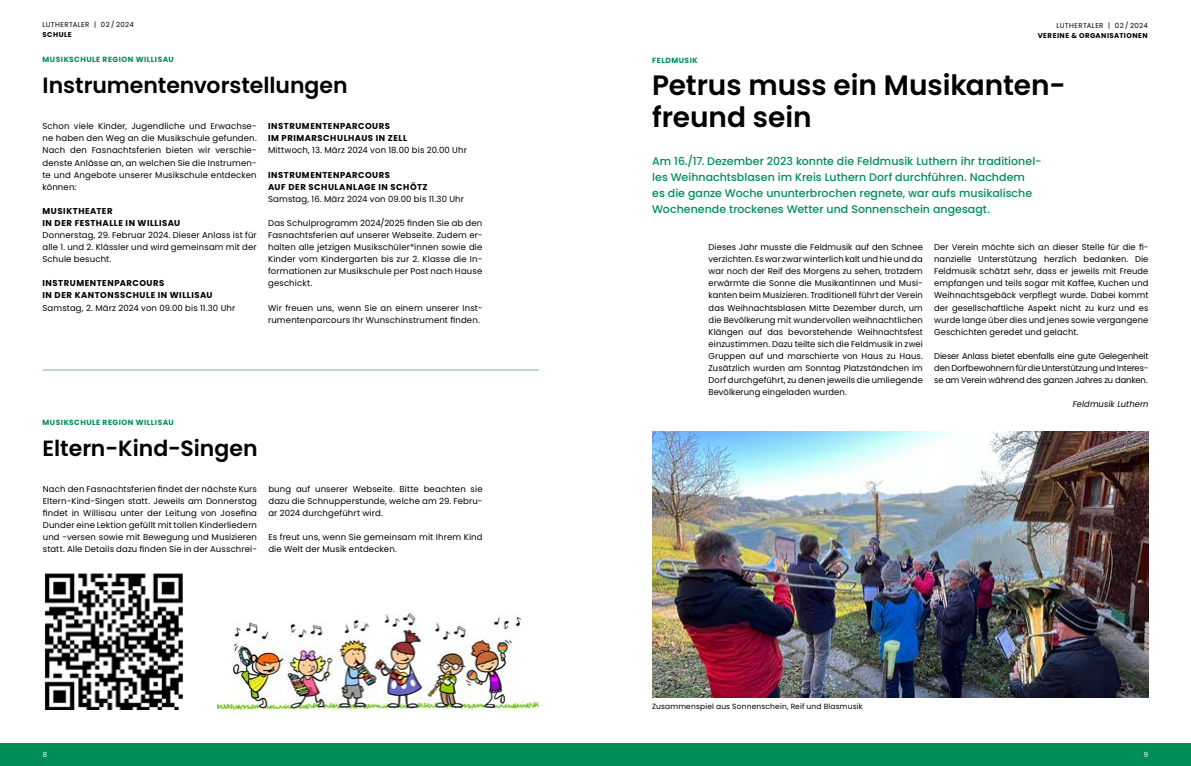
<style>
.page{position:relative;width:1191px;height:766px;background:#fff}
.page>*{position:absolute;margin:0;border:0;box-sizing:border-box;transform-origin:0 0}
.t1{font:600 28px/32px "Poppins";letter-spacing:-.005em;color:#000}
.t2{font:600 22px "Poppins";color:#000}
.t3{font:500 11px/16px "Poppins";color:#008d57}
.t4{font:8.5px/12.1px "Poppins";letter-spacing:.015em;color:#000;text-align:justify}
.t5{font:700 8.5px/12.1px "Poppins";letter-spacing:.06em;color:#000}
.t6{font:italic 8.5px "Poppins";letter-spacing:.01em;color:#000}
.t7{font:700 7.5px "Poppins";letter-spacing:.07em;color:#008d57}
.t8{font:7.5px "Poppins";letter-spacing:.02em;color:#000}
.t9{font:7px "Poppins";letter-spacing:.055em;color:#000}
.t10{font:700 7px "Poppins";letter-spacing:.07em;color:#000}
.t11{font:7px "Poppins";color:#fff}
</style>
<div class="page">
<div style="left:0;top:743px;width:1191px;height:22px;background:#008d57"></div>
<img style="left:217px;top:613px;width:322px;height:98px">
<img style="left:44px;top:573px;width:139px;height:136px">
<hr style="left:43px;top:369px;width:496px;height:2px;background:#b5dac6">
<img style="left:652px;top:431px;width:496px;height:266px">
<p class="t9" style="left:43px;top:21px;width:93px">LUTHERTALER | 02 / 2024</p>
<p class="t10" style="left:43px;top:30px;width:31px">SCHULE</p>
<p class="t7" style="left:43px;top:55px;width:133px">MUSIKSCHULE REGION WILLISAU</p>
<h2 class="t2" style="left:43px;top:72px;width:307px">Instrumentenvorstellungen</h2>
<p class="t4" style="left:43px;top:120px;width:216px">Schon viele Kinder, Jugendliche und Erwachse&shy;ne haben den Weg an die Musikschule gefunden.<br>Nach den Fasnachtsferien bieten wir verschie&shy;denste Anlässe an, an welchen Sie die Instrumen&shy;te und Angebote unserer Musikschule entdecken können:</p>
<p class="t5" style="left:43px;top:205px;width:139px">MUSIKTHEATER<br>IN DER FESTHALLE IN WILLISAU</p>
<p class="t4" style="left:43px;top:229px;width:216px">Donnerstag, 29. Februar 2024. Dieser Anlass ist für alle 1. und 2. Klässler und wird gemeinsam mit der Schule besucht.</p>
<p class="t5" style="left:43px;top:277px;width:171px">INSTRUMENTENPARCOURS<br>IN DER KANTONSSCHULE IN WILLISAU</p>
<p class="t4" style="left:43px;top:301px;width:194px">Samstag, 2. März 2024 von 09.00 bis 11.30 Uhr</p>
<p class="t5" style="left:268px;top:120px;width:140px">INSTRUMENTENPARCOURS<br>IM PRIMARSCHULHAUS IN ZELL</p>
<p class="t4" style="left:268px;top:144px;width:200px">Mittwoch, 13. März 2024 von 18.00 bis 20.00 Uhr</p>
<p class="t5" style="left:268px;top:168px;width:161px">INSTRUMENTENPARCOURS<br>AUF DER SCHULANLAGE IN SCHÖTZ</p>
<p class="t4" style="left:268px;top:193px;width:197px">Samstag, 16. März 2024 von 09.00 bis 11.30 Uhr</p>
<p class="t4" style="left:268px;top:217px;width:216px">Das Schulprogramm 2024/2025 finden Sie ab den Fasnachtsferien auf unserer Webseite. Zudem er&shy;halten alle jetzigen Musikschüler*innen sowie die Kinder vom Kindergarten bis zur 2. Klasse die In&shy;formationen zur Musikschule per Post nach Hause geschickt.</p>
<p class="t4" style="left:268px;top:301px;width:216px">Wir freuen uns, wenn Sie an einem unserer Inst&shy;rumentenparcours Ihr Wunschinstrument finden.</p>
<p class="t7" style="left:43px;top:417px;width:133px">MUSIKSCHULE REGION WILLISAU</p>
<h2 class="t2" style="left:43px;top:435px;width:217px">Eltern-Kind-Singen</h2>
<p class="t4" style="left:43px;top:482px;width:216px">Nach den Fasnachtsferien findet der nächste Kurs Eltern-Kind-Singen statt. Jeweils am Donnerstag findet in Willisau unter der Leitung von Josefina Dunder eine Lektion gefüllt mit tollen Kinderliedern und -versen sowie mit Bewegung und Musizieren statt. Alle Details dazu finden Sie in der Ausschrei-</p>
<p class="t4" style="left:268px;top:482px;width:216px">bung auf unserer Webseite. Bitte beachten sie dazu die Schnupperstunde, welche am 29. Febru&shy;ar 2024 durchgeführt wird.</p>
<p class="t4" style="left:268px;top:531px;width:216px">Es freut uns, wenn Sie gemeinsam mit Ihrem Kind die Welt der Musik entdecken.</p>
<p class="t9" style="left:1056px;top:22px;width:93px">LUTHERTALER | 02 / 2024</p>
<p class="t10" style="left:1037px;top:31px;width:112px">VEREINE &amp; ORGANISATIONEN</p>
<p class="t7" style="left:652px;top:56px;width:47px">FELDMUSIK</p>
<h1 class="t1" style="left:652px;top:69px;width:415px">Petrus muss ein Musikanten&shy;freund sein</h1>
<p class="t3" style="left:652px;top:153px;width:391px">Am 16./17. Dezember 2023 konnte die Feldmusik Luthern ihr traditionel&shy;les Weihnachtsblasen im Kreis Luthern Dorf durchführen. Nachdem<br>es die ganze Woche ununterbrochen regnete, war aufs musikalische Wochenende trockenes Wetter und Sonnenschein angesagt.</p>
<p class="t4" style="left:708px;top:241px;width:216px">Dieses Jahr musste die Feldmusik auf den Schnee verzichten. Es war zwar winterlich kalt und hie und da war noch der Reif des Morgens zu sehen, trotzdem erwärmte die Sonne die Musikantinnen und Musi&shy;kanten beim Musizieren. Traditionell führt der Verein das Weihnachtsblasen Mitte Dezember durch, um die Bevölkerung mit wundervollen weihnachtlichen Klängen auf das bevorstehende Weihnachtsfest einzustimmen. Dazu teilte sich die Feldmusik in zwei Gruppen auf und marschierte von Haus zu Haus.<br>Zusätzlich wurden am Sonntag Platzständchen im Dorf durchgeführt, zu denen jeweils die umliegende Bevölkerung eingeladen wurden.</p>
<p class="t4" style="left:934px;top:241px;width:216px">Der Verein möchte sich an dieser Stelle für die fi&shy;nanzielle Unterstützung herzlich bedanken. Die Feldmusik schätzt sehr, dass er jeweils mit Freude empfangen und teils sogar mit Kaffee, Kuchen und Weihnachtsgebäck verpflegt wurde. Dabei kommt der gesellschaftliche Aspekt nicht zu kurz und es wurde lange über dies und jenes sowie vergangene Geschichten geredet und gelacht.</p>
<p class="t4" style="left:934px;top:350px;width:216px">Dieser Anlass bietet ebenfalls eine gute Gelegenheit den Dorfbewohnern für die Unterstützung und Interes&shy;se am Verein während des ganzen Jahres zu danken.</p>
<p class="t6" style="left:1072px;top:399px;width:77px">Feldmusik Luthern</p>
<p class="t8" style="left:652px;top:702px;width:212px">Zusammenspiel aus Sonnenschein, Reif und Blasmusik</p>
<p class="t11" style="left:43px;top:750px;width:6px">8</p>
<p class="t11" style="left:1143px;top:750px;width:6px">9</p>
</div>
